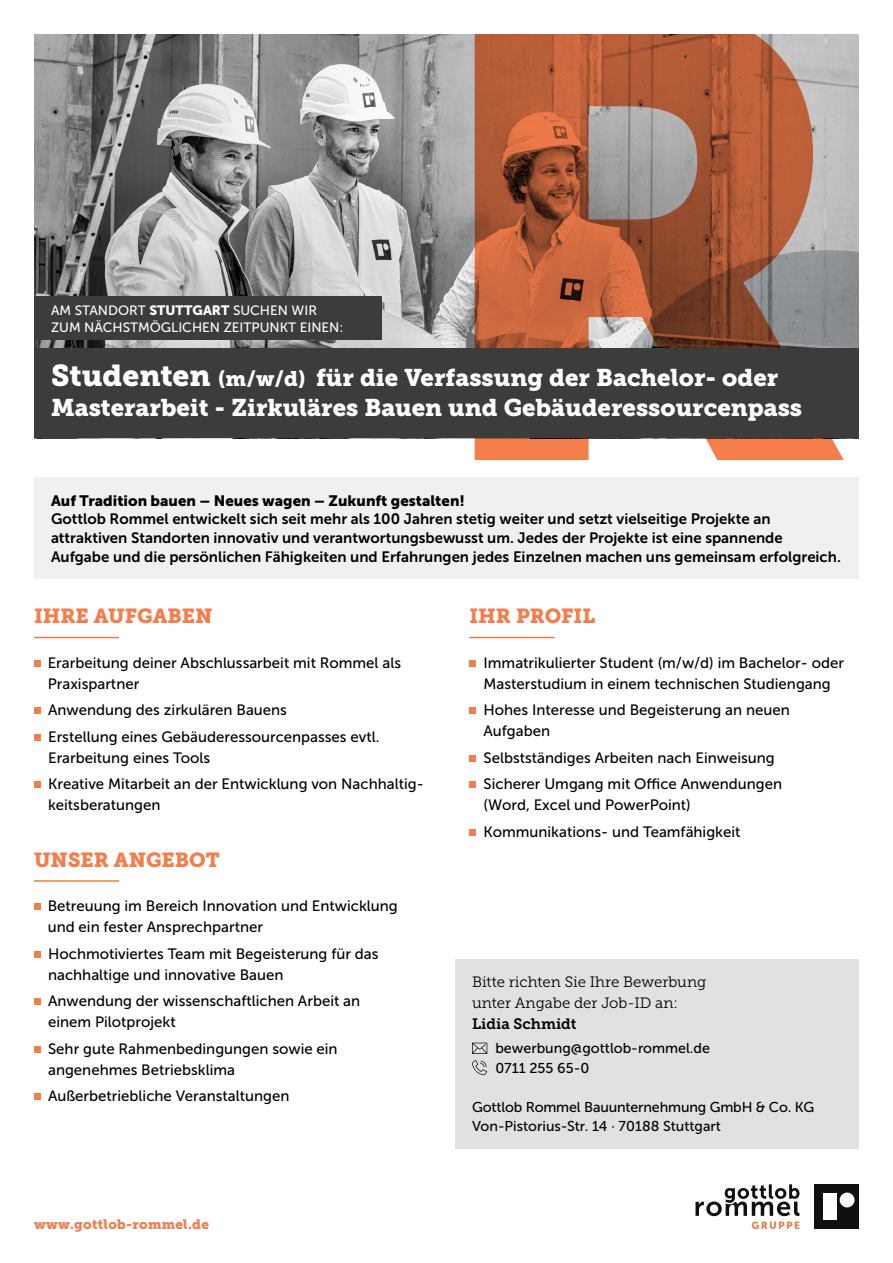
<style>
.page{position:relative;width:893px;height:1263px;background:#fff}
.page>*{position:absolute;margin:0;border:0;box-sizing:border-box;transform-origin:0 0}
.t1{font:24px/30px "Museo Slab 900";color:#fff}
.t2{font:20.25px "Museo Slab 900";color:#f47d4c}
.t3{font:15px/21px "Museo Sans 500";color:#000}
.t4{font:15px/18.8px "Museo Sans 700";color:#000}
.t5{font:15px/21px "Museo Slab 300";color:#000}
.t6{font:15px "Museo Sans 900";color:#000}
.t7{font:15px "Museo Slab 700";color:#000}
.t8{font:14.25px/19.5px "Museo Sans 500";color:#000}
.t9{font:13.5px/16.5px "Museo Sans 500";color:#fff}
.t10{font:13.5px "Museo Slab 900";letter-spacing:.02em;color:#f47d4c}
.s1{font-family:"Museo Sans 900"}
.s2{font-size:30px}
.s3{font-size:21px}
</style>
<div class="page">
<svg style="left:695px;top:1184px;width:104px;height:45px"></svg>
<div style="left:814px;top:1184px;width:45px;height:45px;background:#110f0f"></div>
<div style="left:840px;top:1192px;width:14px;height:15px;background:#fff;border-radius:50%"></div>
<div style="left:823px;top:1193px;width:14px;height:27px;background:#fff"></div>
<img style="left:34px;top:34px;width:825px;height:315px">
<div style="left:34px;top:477px;width:825px;height:102px;background:#eff0f1"></div>
<div style="left:455px;top:959px;width:404px;height:189px;background:#dfe1e3"></div>
<svg style="left:472px;top:1043px;width:15px;height:11px"></svg>
<svg style="left:472px;top:1060px;width:15px;height:15px"></svg>
<hr style="left:469px;top:637px;width:85px;height:1px;background:#ef7c4d">
<div style="left:469px;top:660px;width:7px;height:6px;background:#f47d4c"></div>
<div style="left:469px;top:707px;width:7px;height:7px;background:#f47d4c"></div>
<div style="left:469px;top:755px;width:7px;height:6px;background:#f47d4c"></div>
<div style="left:469px;top:781px;width:7px;height:7px;background:#f47d4c"></div>
<div style="left:469px;top:829px;width:7px;height:6px;background:#f47d4c"></div>
<hr style="left:34px;top:880px;width:85px;height:2px;background:#ef7c4d">
<div style="left:34px;top:903px;width:6px;height:7px;background:#f47d4c"></div>
<svg style="left:34px;top:951px;width:6px;height:6px"></svg>
<div style="left:34px;top:998px;width:6px;height:7px;background:#f47d4c"></div>
<svg style="left:34px;top:1046px;width:6px;height:6px"></svg>
<div style="left:34px;top:1093px;width:6px;height:7px;background:#f47d4c"></div>
<hr style="left:34px;top:637px;width:85px;height:1px;background:#ef7c4d">
<svg style="left:34px;top:660px;width:6px;height:6px"></svg>
<div style="left:34px;top:707px;width:6px;height:7px;background:#f47d4c"></div>
<svg style="left:34px;top:734px;width:6px;height:6px"></svg>
<div style="left:34px;top:781px;width:6px;height:7px;background:#f47d4c"></div>
<svg style="left:475px;top:34px;width:376px;height:425px;background:#b77458"></svg>
<svg style="left:585px;top:250px;width:274px;height:99px;background:#946b5b"></svg>
<div style="left:34px;top:349px;width:825px;height:89px;background:#3c3c3b"></div>
<div style="left:34px;top:297px;width:348px;height:43px;background:#3c3c3b"></div>
<p class="t9" style="left:51px;top:302px;width:294px">AM STANDORT <span class="s1">STUTTGART</span> SUCHEN WIR<br>ZUM NÄCHSTMÖGLICHEN ZEITPUNKT EINEN:</p>
<h1 class="t1" style="left:51px;top:363px;width:753px"><span class="s2">Studenten</span> <span class="s3">(m/w/d)</span> für die Verfassung der Bachelor- oder<br>Masterarbeit - Zirkuläres Bauen und Gebäuderessourcenpass</h1>
<p class="t6" style="left:51px;top:492px;width:415px">Auf Tradition bauen – Neues wagen – Zukunft gestalten!</p>
<p class="t4" style="left:51px;top:510px;width:791px">Gottlob Rommel entwickelt sich seit mehr als 100 Jahren stetig weiter und setzt vielseitige Projekte an attraktiven Standorten innovativ und verantwortungsbewusst um. Jedes der Projekte ist eine spannende<br>Aufgabe und die persönlichen Fähigkeiten und Erfahrungen jedes Einzelnen machen uns gemeinsam erfolgreich.</p>
<h2 class="t2" style="left:34px;top:604px;width:180px">IHRE AUFGABEN</h2>
<p class="t3" style="left:48px;top:652px;width:355px">Erarbeitung deiner Abschlussarbeit mit Rommel als<br>Praxispartner</p>
<p class="t3" style="left:48px;top:697px;width:333px;line-height:26.5px">Anwendung des zirkulären Bauens<br>Erstellung eines Gebäuderessourcenpasses evtl.</p>
<p class="t3" style="left:48px;top:744px;width:377px;line-height:26.5px">Erarbeitung eines Tools<br>Kreative Mitarbeit an der Entwicklung von Nachhaltig-</p>
<p class="t3" style="left:48px;top:795px;width:114px">keitsberatungen</p>
<h2 class="t2" style="left:34px;top:848px;width:187px">UNSER ANGEBOT</h2>
<p class="t3" style="left:48px;top:896px;width:352px">Betreuung im Bereich Innovation und Entwicklung und ein fester Ansprechpartner</p>
<p class="t3" style="left:48px;top:943px;width:332px">Hochmotiviertes Team mit Begeisterung für das nachhaltige und innovative Bauen</p>
<p class="t3" style="left:48px;top:991px;width:314px">Anwendung der wissenschaftlichen Arbeit an einem Pilotprojekt</p>
<p class="t3" style="left:48px;top:1038px;width:291px">Sehr gute Rahmenbedingungen sowie ein angenehmes Betriebsklima</p>
<p class="t3" style="left:48px;top:1086px;width:243px">Außerbetriebliche Veranstaltungen</p>
<p class="t10" style="left:34px;top:1216px;width:176px">www.gottlob-rommel.de</p>
<h2 class="t2" style="left:469px;top:604px;width:127px">IHR PROFIL</h2>
<p class="t3" style="left:484px;top:652px;width:362px">Immatrikulierter Student (m/w/d) im Bachelor- oder<br>Masterstudium in einem technischen Studiengang</p>
<p class="t3" style="left:484px;top:700px;width:308px">Hohes Interesse und Begeisterung an neuen<br>Aufgaben</p>
<p class="t3" style="left:484px;top:744px;width:300px;line-height:26.5px">Selbstständiges Arbeiten nach Einweisung<br>Sicherer Umgang mit Office Anwendungen</p>
<p class="t3" style="left:484px;top:792px;width:258px;line-height:26.5px">(Word, Excel und PowerPoint)<br>Kommunikations- und Teamfähigkeit</p>
<p class="t5" style="left:472px;top:972px;width:236px">Bitte richten Sie Ihre Bewerbung unter Angabe der Job-ID an:</p>
<p class="t7" style="left:472px;top:1016px;width:106px">Lidia Schmidt</p>
<p class="t8" style="left:495px;top:1038px;width:216px">bewerbung@gottlob-rommel.de<br>0711 255 65-0</p>
<p class="t8" style="left:472px;top:1097px;width:344px">Gottlob Rommel Bauunternehmung GmbH &amp; Co. KG<br>Von-Pistorius-Str. 14 · 70188 Stuttgart</p>
</div>
